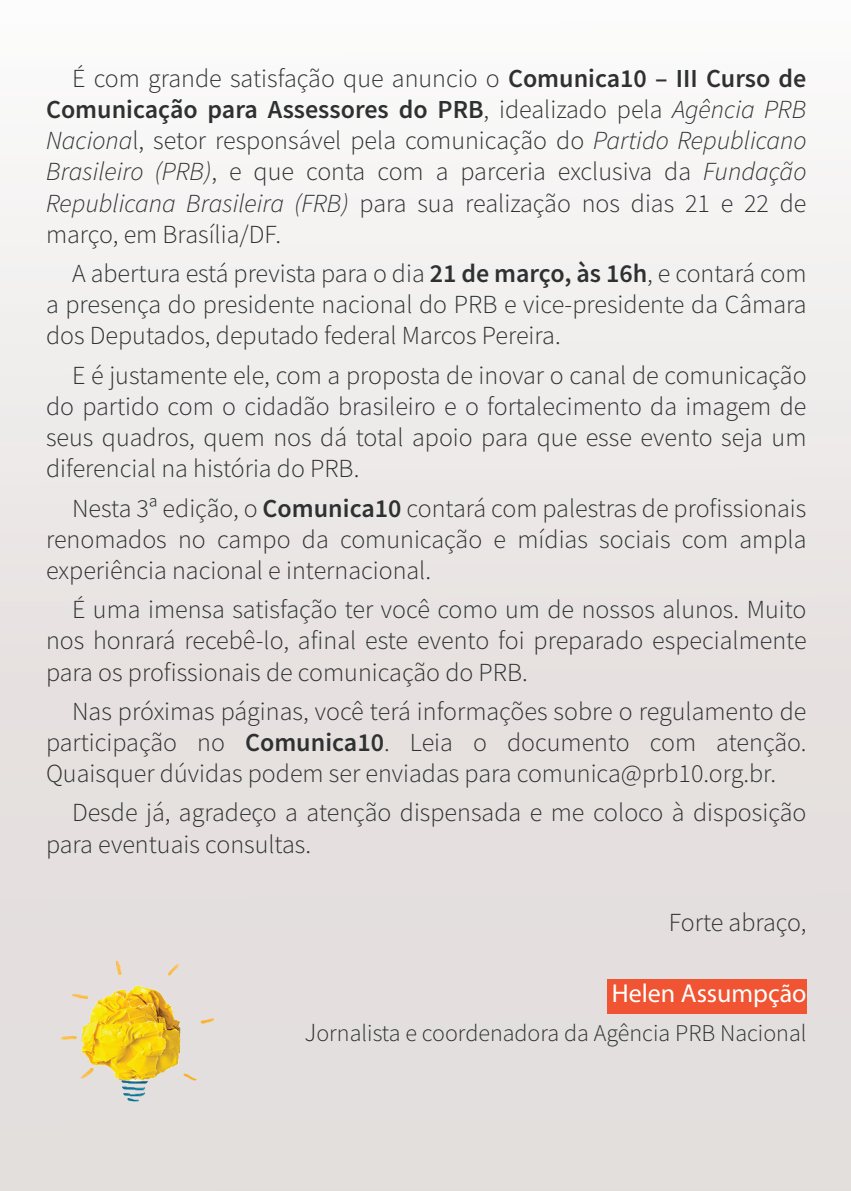
<style>
.page{position:relative;width:851px;height:1191px;background:#fff}
.page>*{position:absolute;margin:0;border:0;box-sizing:border-box;transform-origin:0 0}
.t1{font:300 26px/31.2px "Source Sans Pro";color:#2e3031;text-align:justify}
.t2{font:26px "Myriad Pro";color:#fff}
.t3{font:300 24px "Source Sans Pro";color:#2e3031}
.s1{font-weight:600}
.s2{font-style:italic}
.s3{font-size:26px}
</style>
<div class="page">
<div style="left:0;top:0;width:850px;height:1191px;background:linear-gradient(to bottom,#f9f8f7,#ded8d7)"></div>
<div style="left:607px;top:979px;width:199px;height:34px;background:#f05432"></div>
<div style="left:0;top:792px;width:376px;height:399px;background:#e4dfde"></div>
<p class="t1" style="left:46px;top:62px;width:762px;text-indent:26px">É com grande satisfação que anuncio o <span class="s1">Comunica10 – III Curso de Comunicação para Assessores do PRB</span>, idealizado pela <span class="s2">Agência PRB Naciona</span>l, setor responsável pela comunicação do <span class="s2">Partido Republicano Brasileiro (PRB)</span>, e que conta com a parceria exclusiva da <span class="s2">Fundação Republicana Brasileira (FRB)</span> para sua realização nos dias 21 e 22 de março, em Brasília/DF.</p>
<p class="t1" style="left:46px;top:258px;width:762px;text-indent:26px">A abertura está prevista para o dia <span class="s1">21 de março, às 16h</span>, e contará com a presença do presidente nacional do PRB e vice-presidente da Câmara dos Deputados, deputado federal Marcos Pereira.</p>
<p class="t1" style="left:46px;top:359px;width:762px;text-indent:26px">E é justamente ele, com a proposta de inovar o canal de comunicação do partido com o cidadão brasileiro e o fortalecimento da imagem de seus quadros, quem nos dá total apoio para que esse evento seja um diferencial na história do PRB.</p>
<p class="t1" style="left:46px;top:492px;width:761px;text-indent:26px">Nesta 3ª edição, o <span class="s1">Comunica10</span> contará com palestras de profissionais renomados no campo da comunicação e mídias sociais com ampla experiência nacional e internacional.</p>
<p class="t1" style="left:46px;top:594px;width:762px;text-indent:26px">É uma imensa satisfação ter você como um de nossos alunos. Muito nos honrará recebê-lo, afinal este evento foi preparado especialmente para os profissionais de comunicação do PRB.</p>
<p class="t1" style="left:46px;top:695px;width:761px;text-indent:26px">Nas próximas páginas, você terá informações sobre o regulamento de participação no <span class="s1">Comunica10</span>. Leia o documento com atenção.<br>Quaisquer dúvidas podem ser enviadas para comunica@prb10.org.br.</p>
<p class="t1" style="left:46px;top:797px;width:761px;text-indent:26px">Desde já, agradeço a atenção dispensada e me coloco à disposição para eventuais consultas.</p>
<p class="t1" style="left:668px;top:907px;width:139px">Forte abraço,</p>
<p class="t2" style="left:611px;top:976px;width:196px">Helen Assumpção</p>
<p class="t3" style="left:304px;top:1018px;width:503px"><span class="s3">J</span>ornalista e coordenadora da Agência PRB Nacional</p>
</div>
